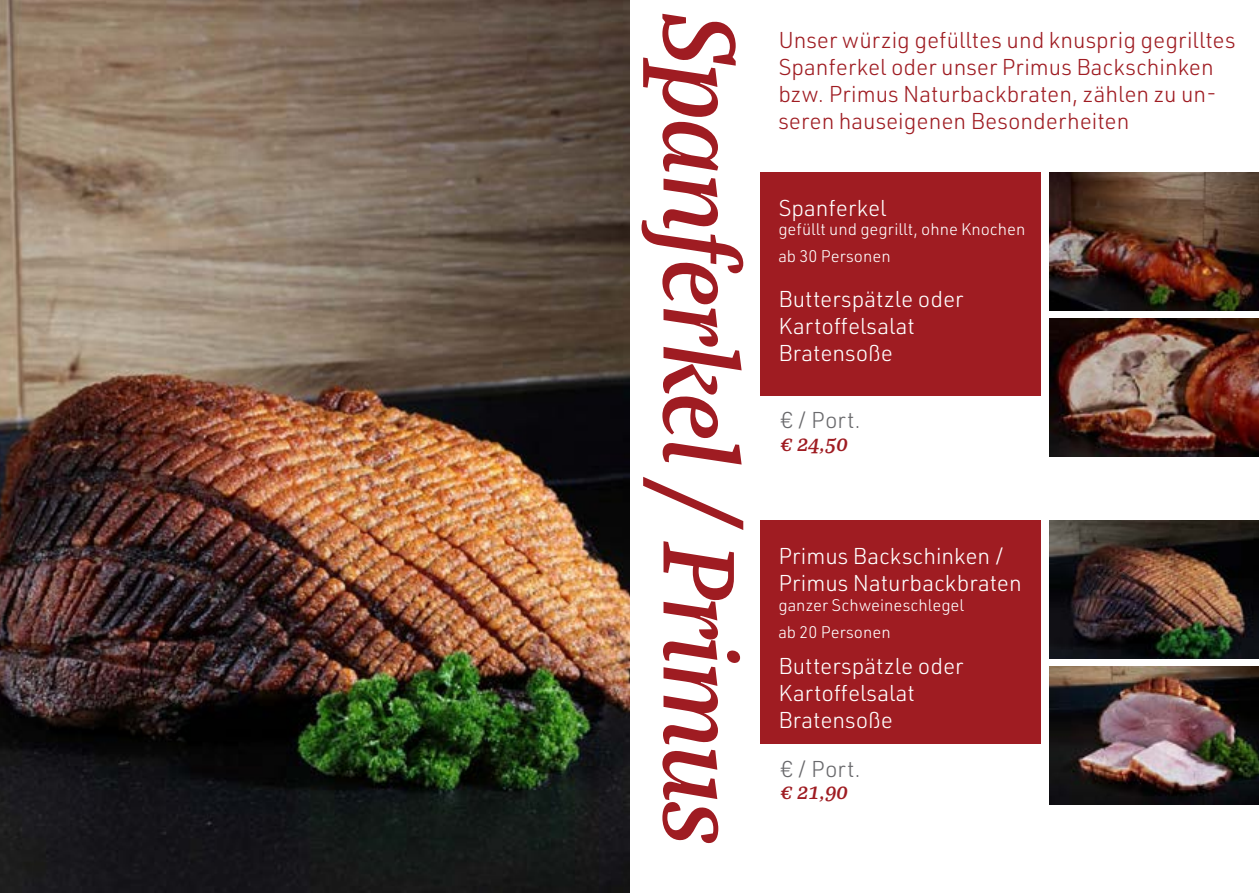
<style>
.page{position:relative;width:1259px;height:893px;background:#fff}
.page>*{position:absolute;margin:0;border:0;box-sizing:border-box;transform-origin:0 0}
.t1{font:italic 600 109.95px "Bagatela";letter-spacing:-.02em;color:#9f1c22}
.t2{font:300 22.5px/27px "URWDIN";color:#9f1c22}
.t3{font:300 22.5px/27px "URWDIN";color:#fff}
.t4{font:300 22.5px "URWDIN";letter-spacing:.005em;color:#69696c}
.t5{font:italic 600 22.5px "Bagatela";color:#9f1c22}
.t6{font:300 16.5px/27px "URWDIN";color:#fff}
</style>
<div class="page">
<img style="left:0;top:0;width:629px;height:893px">
<div style="left:760px;top:172px;width:280px;height:223px;background:#9f1c22"></div>
<div style="left:760px;top:520px;width:280px;height:224px;background:#9f1c22"></div>
<img style="left:1049px;top:319px;width:210px;height:138px">
<img style="left:1049px;top:667px;width:210px;height:138px">
<img style="left:1049px;top:172px;width:210px;height:138px">
<img style="left:1049px;top:520px;width:210px;height:138px">
<h1 class="t1" style="left:773px;top:13px;width:835px;rotate:90deg">Spanferkel / Primus</h1>
<p class="t2" style="left:778px;top:26px;width:459px">Unser würzig gefülltes und knusprig gegrilltes Spanferkel oder unser Primus Backschinken bzw. Primus Naturbackbraten, zählen zu un&shy;seren hauseigenen Besonderheiten</p>
<p class="t3" style="left:778px;top:194px;width:110px">Spanferkel</p>
<p class="t6" style="left:778px;top:216px;width:249px">gefüllt und gegrillt, ohne Knochen ab 30 Personen</p>
<p class="t3" style="left:778px;top:285px;width:187px">Butterspätzle oder<br>Kartoffelsalat<br>Bratensoße</p>
<p class="t4" style="left:781px;top:406px;width:81px">€ / Port.</p>
<p class="t5" style="left:781px;top:428px;width:68px">€ 24,50</p>
<p class="t3" style="left:778px;top:542px;width:245px">Primus Backschinken /<br>Primus Naturbackbraten</p>
<p class="t6" style="left:778px;top:591px;width:187px">ganzer Schweineschlegel ab 20 Personen</p>
<p class="t3" style="left:778px;top:652px;width:187px">Butterspätzle oder<br>Kartoffelsalat<br>Bratensoße</p>
<p class="t4" style="left:781px;top:754px;width:81px">€ / Port.</p>
<p class="t5" style="left:781px;top:777px;width:68px">€ 21,90</p>
</div>
